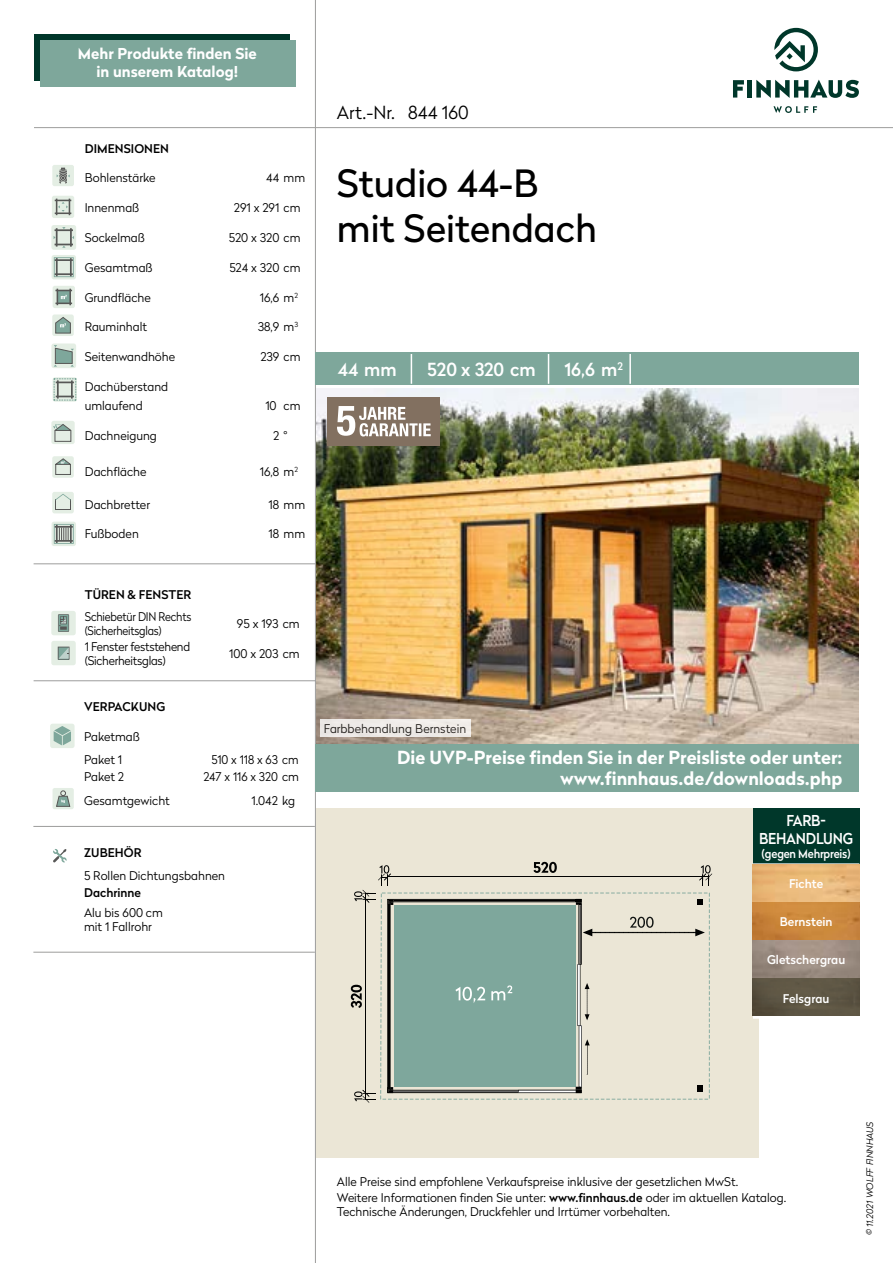
<style>
.page{position:relative;width:893px;height:1263px;background:#fff}
.page>*{position:absolute;margin:0;border:0;box-sizing:border-box;transform-origin:0 0}
.t1{font:37.5px/45px "Radikal";color:#000}
.t2{font:700 18px/21.6px "Radikal";color:#fff;text-align:right}
.t3{font:500 18px "Radikal";color:#fff}
.t4{font:300 18px "Radikal";color:#000}
.t5{font:700 15px/18px "Radikal";color:#fff;text-align:center}
.t6{font:500 15px/18px "Radikal";letter-spacing:-.015em;color:#fff;text-align:center;scale:.93 1}
.t7{font:300 12px/14.4px "Radikal";color:#000}
.t8{font:500 12px "Radikal";letter-spacing:.005em;color:#000}
.t9{font:300 12px/14.4px "Radikal";letter-spacing:-.02em;color:#000;scale:.92 1}
.t10{font:300 12px/14.4px "Radikal";letter-spacing:-.02em;color:#000}
.t11{font:500 12px "Radikal";color:#fff}
.t12{font:500 12px "Radikal";letter-spacing:-.02em;color:#fff;scale:.93 1}
.t13{font:italic 300 9px "Radikal";color:#000}
.s1{font-weight:500}
</style>
<div class="page">
<div style="left:34px;top:34px;width:255px;height:46px;background:#00372a"></div>
<hr style="left:316px;top:127px;width:577px;height:1px;background:#9d9d9c">
<hr style="left:315px;top:0;width:1px;height:1263px;background:#9d9d9c">
<div style="left:40px;top:41px;width:255px;height:46px;background:#7ea79b"></div>
<div style="left:316px;top:808px;width:442px;height:350px;background:#ebe6d6"></div>
<div style="left:315px;top:352px;width:544px;height:32px;background:#7ea79b"></div>
<img style="left:316px;top:388px;width:543px;height:356px">
<div style="left:328px;top:397px;width:112px;height:48px;background:#827060"></div>
<svg style="left:337px;top:406px;width:94px;height:30px"></svg>
<div style="left:52px;top:611px;width:24px;height:24px;background:#e4eee4;border-radius:3px"></div>
<svg style="left:58px;top:614px;width:11px;height:18px"></svg>
<div style="left:52px;top:641px;width:24px;height:24px;background:#e4eee4;border-radius:3px"></div>
<svg style="left:58px;top:647px;width:12px;height:13px"></svg>
<div style="left:52px;top:165px;width:22px;height:21px;background:#e4eee4;border-radius:2px"></div>
<svg style="left:57px;top:168px;width:13px;height:15px"></svg>
<div style="left:52px;top:196px;width:22px;height:22px;background:#e4eee4;border-radius:2px"></div>
<svg style="left:55px;top:199px;width:16px;height:16px"></svg>
<div style="left:51px;top:225px;width:25px;height:25px;background:#e4eee4;border-radius:3px"></div>
<svg style="left:54px;top:227px;width:20px;height:21px"></svg>
<div style="left:52px;top:255px;width:24px;height:24px;background:linear-gradient(to right,#d0e0d5,#d8e6db);border-radius:3px"></div>
<svg style="left:54px;top:257px;width:20px;height:20px"></svg>
<div style="left:53px;top:286px;width:22px;height:22px;background:#e4eee4;border-radius:2px"></div>
<svg style="left:55px;top:289px;width:17px;height:16px"></svg>
<div style="left:52px;top:314px;width:22px;height:22px;background:#e4eee4;border-radius:2px"></div>
<svg style="left:55px;top:317px;width:16px;height:17px"></svg>
<div style="left:51px;top:343px;width:25px;height:25px;background:#e4eee4;border-radius:3px"></div>
<svg style="left:54px;top:345px;width:20px;height:22px"></svg>
<svg style="left:53px;top:377px;width:24px;height:24px"></svg>
<svg style="left:54px;top:378px;width:23px;height:23px"></svg>
<div style="left:51px;top:421px;width:24px;height:23px;background:#e4eee4;border-radius:2px"></div>
<svg style="left:53px;top:424px;width:19px;height:18px"></svg>
<div style="left:52px;top:456px;width:22px;height:22px;background:#e4eee4;border-radius:2px"></div>
<svg style="left:55px;top:458px;width:16px;height:17px"></svg>
<div style="left:52px;top:492px;width:22px;height:21px;background:#e4eee4;border-radius:2px"></div>
<svg style="left:55px;top:494px;width:16px;height:16px"></svg>
<div style="left:52px;top:522px;width:24px;height:24px;background:linear-gradient(to right,#e4eee4,#e4eee4);border-radius:3px"></div>
<svg style="left:54px;top:524px;width:20px;height:20px"></svg>
<svg style="left:53px;top:849px;width:14px;height:13px"></svg>
<div style="left:50px;top:724px;width:25px;height:24px;background:#e4eee4;border-radius:3px"></div>
<svg style="left:54px;top:726px;width:17px;height:19px"></svg>
<div style="left:53px;top:788px;width:21px;height:21px;background:#e4eee4;border-radius:2px"></div>
<svg style="left:56px;top:790px;width:15px;height:17px"></svg>
<hr style="left:411px;top:354px;width:1px;height:30px;background:#fff">
<hr style="left:548px;top:354px;width:1px;height:30px;background:#fff">
<hr style="left:629px;top:354px;width:2px;height:30px;background:#fff">
<hr style="left:34px;top:563px;width:282px;height:1px;background:#9d9d9c">
<hr style="left:34px;top:680px;width:282px;height:1px;background:#9d9d9c">
<hr style="left:33px;top:952px;width:282px;height:1px;background:#9d9d9c">
<hr style="left:34px;top:127px;width:281px;height:1px;background:#9d9d9c">
<hr style="left:33px;top:826px;width:282px;height:1px;background:#9d9d9c">
<svg style="left:351px;top:862px;width:361px;height:241px"></svg>
<hr style="left:388px;top:904px;width:1px;height:185px;background:#010202">
<div style="left:320px;top:720px;width:150px;height:17px;background:#eeeae7"></div>
<div style="left:753px;top:808px;width:106px;height:56px;background:#00372a"></div>
<hr style="left:753px;top:863px;width:106px;height:2px;background:#fff">
<hr style="left:753px;top:1016px;width:106px;height:3px;background:#fff">
<img style="left:753px;top:865px;width:106px;height:151px">
<div style="left:316px;top:744px;width:543px;height:48px;background:#7ea79b"></div>
<svg style="left:774px;top:28px;width:44px;height:43px"></svg>
<svg style="left:773px;top:106px;width:44px;height:7px"></svg>
<svg style="left:733px;top:80px;width:11px;height:18px"></svg>
<hr style="left:748px;top:80px;width:4px;height:18px;background:#00372a">
<svg style="left:756px;top:80px;width:103px;height:18px"></svg>
<p class="t5" style="left:78px;top:44px;width:181px">Mehr Produkte finden Sie in unserem Katalog!</p>
<p class="t8" style="left:85px;top:140px;width:86px">DIMENSIONEN</p>
<p class="t7" style="left:85px;top:170px;width:72px">Bohlenstärke</p>
<p class="t7" style="left:266px;top:170px;width:40px">44 mm</p>
<p class="t7" style="left:85px;top:200px;width:56px">Innenmaß</p>
<p class="t7" style="left:234px;top:200px;width:68px">291 x 291 cm</p>
<p class="t7" style="left:85px;top:230px;width:62px">Sockelmaß</p>
<p class="t7" style="left:229px;top:230px;width:73px">520 x 320 cm</p>
<p class="t7" style="left:85px;top:260px;width:69px">Gesamtmaß</p>
<p class="t7" style="left:229px;top:260px;width:73px">524 x 320 cm</p>
<p class="t7" style="left:85px;top:289px;width:68px">Grundfläche</p>
<p class="t7" style="left:260px;top:289px;width:40px">16,6 m<sup>2</sup></p>
<p class="t7" style="left:85px;top:319px;width:64px">Rauminhalt</p>
<p class="t7" style="left:258px;top:319px;width:42px">38,9 m<sup>3</sup></p>
<p class="t7" style="left:85px;top:349px;width:92px">Seitenwandhöhe</p>
<p class="t7" style="left:260px;top:349px;width:42px">239 cm</p>
<p class="t7" style="left:85px;top:376px;width:85px;line-height:19.5px">Dachüberstand umlaufend</p>
<p class="t7" style="left:265px;top:398px;width:37px">10 cm</p>
<p class="t7" style="left:85px;top:428px;width:74px">Dachneigung</p>
<p class="t7" style="left:273px;top:428px;width:16px">2 °</p>
<p class="t7" style="left:85px;top:464px;width:63px">Dachfläche</p>
<p class="t7" style="left:260px;top:464px;width:40px">16,8 m<sup>2</sup></p>
<p class="t7" style="left:85px;top:497px;width:67px">Dachbretter</p>
<p class="t7" style="left:269px;top:497px;width:38px">18 mm</p>
<p class="t7" style="left:85px;top:526px;width:56px">Fußboden</p>
<p class="t7" style="left:269px;top:526px;width:38px">18 mm</p>
<p class="t8" style="left:85px;top:586px;width:108px">TÜREN &amp; FENSTER</p>
<p class="t9" style="left:85px;top:609px;width:118px">Schiebetür DIN Rechts (Sicherheitsglas)</p>
<p class="t7" style="left:237px;top:616px;width:64px">95 x 193 cm</p>
<p class="t10" style="left:85px;top:639px;width:107px">1 Fenster feststehend (Sicherheitsglas)</p>
<p class="t7" style="left:229px;top:646px;width:72px">100 x 203 cm</p>
<p class="t8" style="left:84px;top:698px;width:83px">VERPACKUNG</p>
<p class="t7" style="left:84px;top:724px;width:57px;line-height:23.4px">Paketmaß<br>Paket 1</p>
<p class="t7" style="left:211px;top:752px;width:89px">510 x 118 x 63 cm</p>
<p class="t7" style="left:84px;top:769px;width:42px">Paket 2</p>
<p class="t7" style="left:203px;top:769px;width:97px">247 x 116 x 320 cm</p>
<p class="t7" style="left:84px;top:793px;width:87px">Gesamtgewicht</p>
<p class="t7" style="left:251px;top:793px;width:45px">1.042 kg</p>
<p class="t8" style="left:84px;top:844px;width:59px">ZUBEHÖR</p>
<p class="t7" style="left:84px;top:868px;width:143px">5 Rollen Dichtungsbahnen</p>
<p class="t8" style="left:84px;top:884px;width:59px">Dachrinne</p>
<p class="t7" style="left:84px;top:905px;width:80px">Alu bis 600 cm mit 1 Fallrohr</p>
<h2 class="t4" style="left:337px;top:100px;width:133px">Art.-Nr. 844 160</h2>
<h1 class="t1" style="left:337px;top:159px;width:261px">Studio 44-B mit Seitendach</h1>
<h2 class="t3" style="left:338px;top:356px;width:60px">44 mm</h2>
<h2 class="t3" style="left:427px;top:356px;width:110px">520 x 320 cm</h2>
<h2 class="t3" style="left:564px;top:356px;width:60px">16,6 m<sup>2</sup></h2>
<p class="t7" style="left:324px;top:721px;width:144px">Farbbehandlung Bernstein</p>
<h2 class="t2" style="left:397px;top:745px;width:447px">Die UVP-Preise finden Sie in der Preisliste oder unter: www.finnhaus.de/downloads.php</h2>
<p class="t6" style="left:759px;top:810px;width:103px">FARB-<br>BEHANDLUNG</p>
<p class="t12" style="left:762px;top:845px;width:97px">(gegen Mehrpreis)</p>
<p class="t11" style="left:789px;top:875px;width:36px">Fichte</p>
<p class="t11" style="left:780px;top:913px;width:54px">Bernstein</p>
<p class="t11" style="left:767px;top:951px;width:80px">Gletschergrau</p>
<p class="t11" style="left:783px;top:990px;width:48px">Felsgrau</p>
<p class="t7" style="left:337px;top:1174px;width:403px">Alle Preise sind empfohlene Verkaufspreise inklusive der gesetzlichen MwSt.</p>
<p class="t7" style="left:337px;top:1190px;width:451px">Weitere Informationen finden Sie unter: <span class="s1">www.finnhaus.de</span> oder im aktuellen Katalog.<br>Technische Änderungen, Druckfehler und Irrtümer vorbehalten.</p>
<p class="t13" style="left:864px;top:1235px;width:115px;rotate:-90deg">© 11.2021 WOLFF FINNHAUS</p>
</div>
